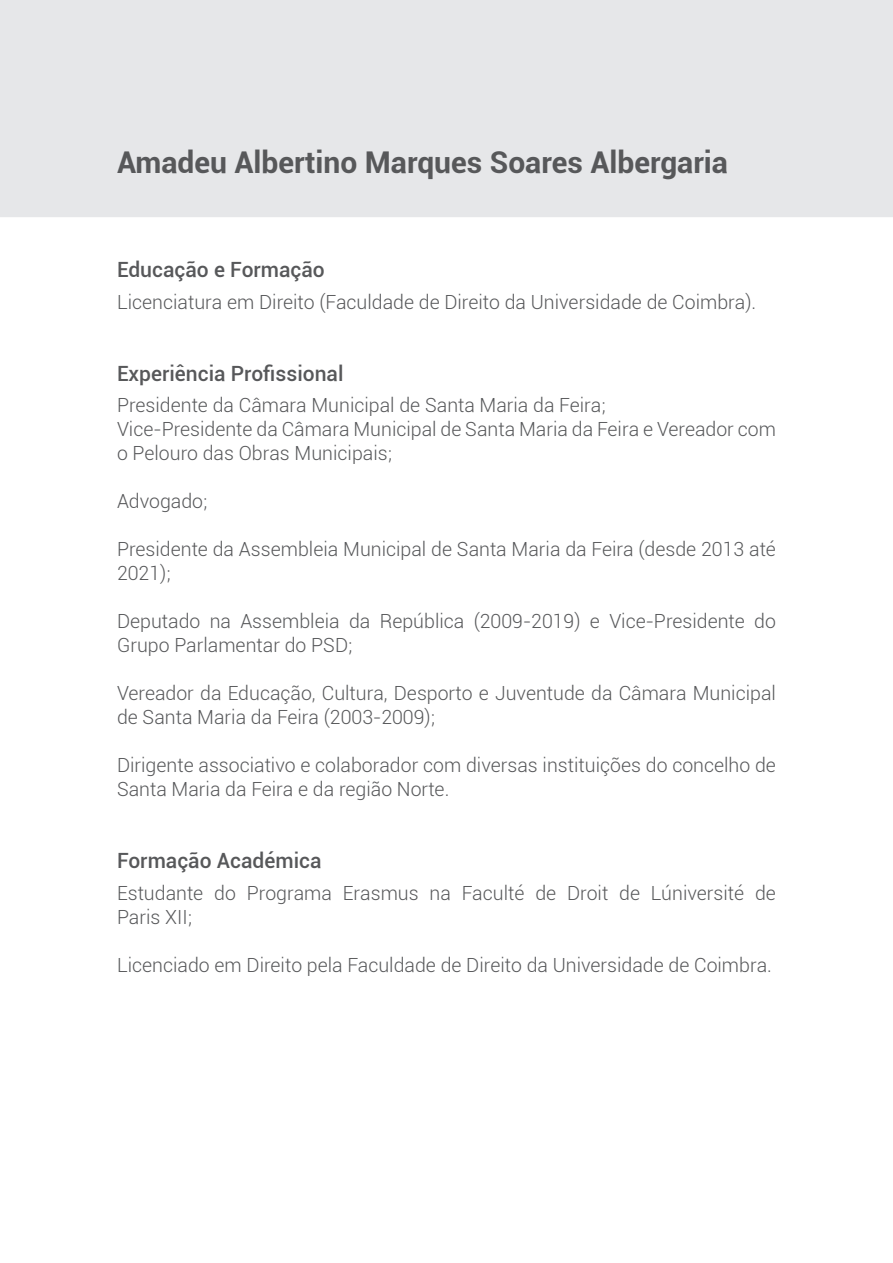
<style>
.page{position:relative;width:893px;height:1263px;background:#fff}
.page>*{position:absolute;margin:0;border:0;box-sizing:border-box;transform-origin:0 0}
.t1{font:700 30px "Roboto";color:#57585a}
.t2{font:500 21px "Roboto";color:#57585a}
.t3{font:300 19.5px/24px "Roboto";color:#57585a}
</style>
<div class="page">
<div style="left:0;top:0;width:893px;height:217px;background:#e6e7e9"></div>
<h1 class="t1" style="left:117px;top:141px;width:613px">Amadeu Albertino Marques Soares Albergaria</h1>
<p class="t2" style="left:117px;top:255px;width:209px">Educação e Formação</p>
<p class="t3" style="left:117px;top:289px;width:641px">Licenciatura em Direito (Faculdade de Direito da Universidade de Coimbra).</p>
<p class="t2" style="left:117px;top:358px;width:228px">Experiência Profissional</p>
<p class="t3" style="left:117px;top:393px;width:660px">Presidente da Câmara Municipal de Santa Maria da Feira;<br>Vice-Presidente da Câmara Municipal de Santa Maria da Feira e Vereador com o Pelouro das Obras Municipais;</p>
<p class="t3" style="left:117px;top:489px;width:92px">Advogado;</p>
<p class="t3" style="left:117px;top:537px;width:660px">Presidente da Assembleia Municipal de Santa Maria da Feira (desde 2013 até<br>2021);</p>
<p class="t3" style="left:117px;top:609px;width:660px">Deputado na Assembleia da República (2009-2019) e Vice-Presidente do<br>Grupo Parlamentar do PSD;</p>
<p class="t3" style="left:117px;top:681px;width:660px">Vereador da Educação, Cultura, Desporto e Juventude da Câmara Municipal de Santa Maria da Feira (2003-2009);</p>
<p class="t3" style="left:117px;top:753px;width:660px">Dirigente associativo e colaborador com diversas instituições do concelho de<br>Santa Maria da Feira e da região Norte.</p>
<p class="t2" style="left:117px;top:846px;width:206px">Formação Académica</p>
<p class="t3" style="left:117px;top:880px;width:660px">Estudante do Programa Erasmus na Faculté de Droit de Lúniversité de<br>Paris XII;</p>
<p class="t3" style="left:117px;top:952px;width:656px">Licenciado em Direito pela Faculdade de Direito da Universidade de Coimbra.</p>
</div>
